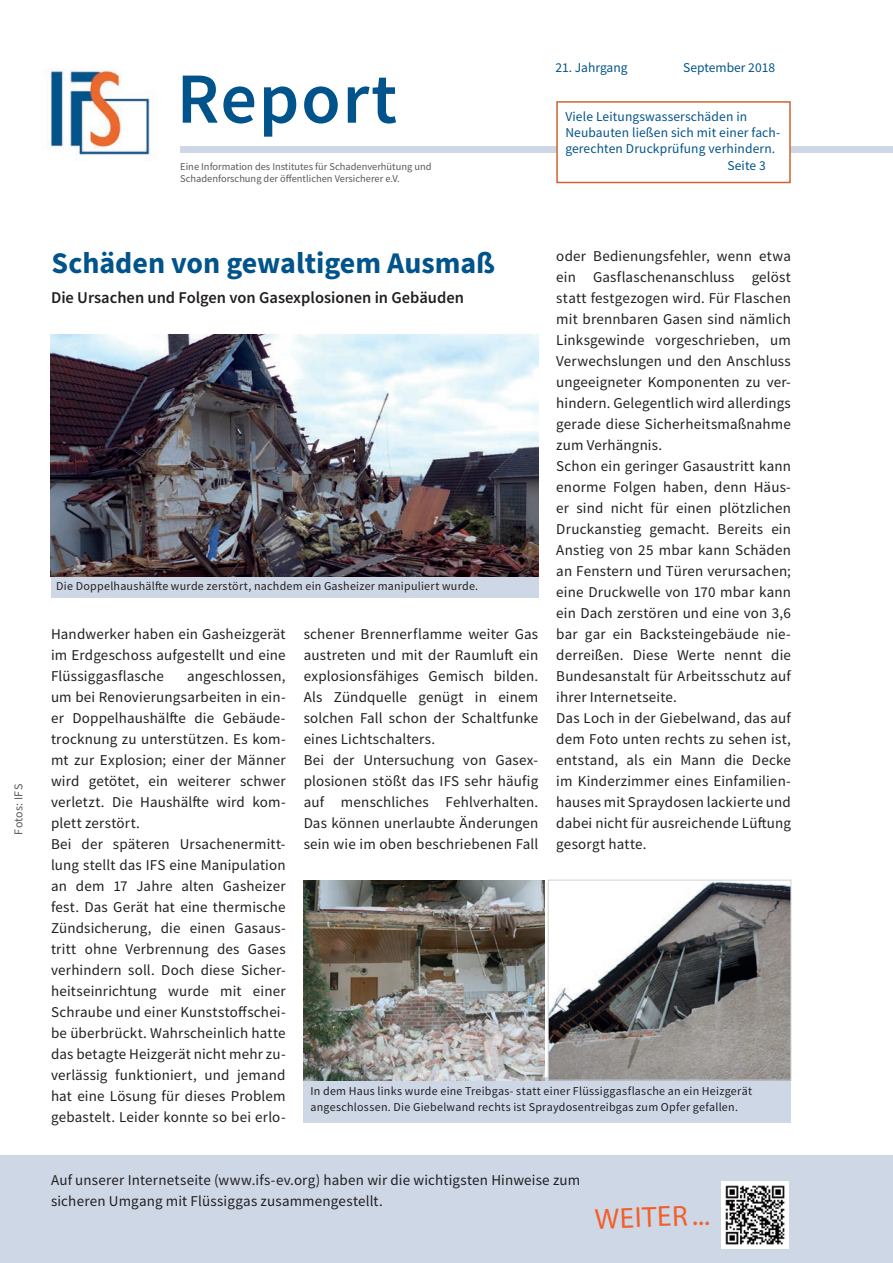
<style>
.page{position:relative;width:893px;height:1263px;background:#fff}
.page>*{position:absolute;margin:0;border:0;box-sizing:border-box;transform-origin:0 0}
.t1{font:600 72px "Source Sans Pro";letter-spacing:.025em;color:#01548b}
.t2{font:700 30px "Source Sans Pro";color:#01548b}
.t3{font:29.1px "Myriad Pro";color:#f2602a}
.Zwischenüberschrift{font:600 16.5px "Source Sans Pro";color:#231f20}
.Fließtext{font:15px/21px "Source Sans Pro";letter-spacing:.01em;color:#231f20;text-align:justify}
.t4{font:13.5px/16.2px "Source Sans Pro";letter-spacing:.01em;color:#01548b}
.Fließtext-2{font:12px/16.5px "Source Sans Pro";letter-spacing:.02em;color:#231f20}
.Fließtext-3{font:12px "Source Sans Pro";letter-spacing:.015em;color:#57585a}
.t5{font:10.35px/12.5px "Source Sans Pro";color:#57585a}
.s1{font-weight:400;color:#fff}
</style>
<div class="page">
<div style="left:0;top:1155px;width:893px;height:108px;background:#ced7e6"></div>
<img style="left:49px;top:69px;width:101px;height:91px">
<div style="left:180px;top:146px;width:713px;height:7px;background:#ced7e6"></div>
<div style="left:556px;top:101px;width:235px;height:82px;background:#fff;border:2px solid #cf6432"></div>
<div style="left:51px;top:513px;width:487px;height:84px;background:#ced7e6"></div>
<img style="left:51px;top:335px;width:487px;height:241px">
<div style="left:304px;top:1076px;width:487px;height:46px;background:#ced7e6"></div>
<img style="left:550px;top:882px;width:239px;height:196px">
<div style="left:548px;top:880px;width:243px;height:200px;border:1px solid #d1d2d4"></div>
<img style="left:304px;top:880px;width:241px;height:200px">
<img style="left:721px;top:1181px;width:68px;height:68px">
<p class="Fließtext-3" style="left:11px;top:834px;width:52px;rotate:-90deg">Fotos: IFS</p>
<p class="t1" style="left:154px;top:51px;width:244px"><span class="s1">-</span>Report</p>
<p class="t5" style="left:180px;top:160px;width:253px">Eine Information des Institutes für Schadenverhütung und<br>Schadenforschung der öffentlichen Versicherer e.V.</p>
<p class="t4" style="left:555px;top:59px;width:74px">21. Jahrgang</p>
<p class="t4" style="left:683px;top:59px;width:93px">September 2018</p>
<p class="t4" style="left:565px;top:108px;width:216px">Viele Leitungswasserschäden in<br>Neubauten ließen sich mit einer fach&shy;gerechten Druckprüfung verhindern.</p>
<p class="t4" style="left:727px;top:157px;width:40px">Seite 3</p>
<p class="Fließtext" style="left:556px;top:246px;width:236px">oder Bedienungsfehler, wenn etwa ein Gasflaschenanschluss gelöst statt festgezogen wird. Für Flaschen mit brennbaren Gasen sind nämlich Linksgewinde vorgeschrieben, um Verwechslungen und den Anschluss ungeeigneter Komponenten zu ver&shy;hindern. Gelegentlich wird allerdings gerade diese Sicherheitsmaßnahme zum Verhängnis.</p>
<p class="Fließtext" style="left:556px;top:456px;width:236px">Schon ein geringer Gasaustritt kann enorme Folgen haben, denn Häus&shy;er sind nicht für einen plötzlichen Druckanstieg gemacht. Bereits ein Anstieg von 25 mbar kann Schäden an Fenstern und Türen verursachen; eine Druckwelle von 170 mbar kann ein Dach zerstören und eine von 3,6 bar gar ein Backsteingebäude nie&shy;derreißen. Diese Werte nennt die Bundesanstalt für Arbeitsschutz auf ihrer Internetseite.</p>
<p class="Fließtext" style="left:556px;top:708px;width:236px">Das Loch in der Giebelwand, das auf dem Foto unten rechts zu sehen ist, entstand, als ein Mann die Decke im Kinderzimmer eines Einfamilien&shy;hauses mit Spraydosen lackierte und dabei nicht für ausreichende Lüftung gesorgt hatte.</p>
<p class="t2" style="left:52px;top:243px;width:445px">Schäden von gewaltigem Ausmaß</p>
<p class="Zwischenüberschrift" style="left:51px;top:287px;width:414px">Die Ursachen und Folgen von Gasexplosionen in Gebäuden</p>
<p class="Fließtext-2" style="left:56px;top:577px;width:423px">Die Doppelhaushälfte wurde zerstört, nachdem ein Gasheizer manipuliert wurde.</p>
<p class="Fließtext" style="left:304px;top:624px;width:236px">schener Brennerflamme weiter Gas austreten und mit der Raumluft ein explosionsfähiges Gemisch bilden.<br>Als Zündquelle genügt in einem solchen Fall schon der Schaltfunke eines Lichtschalters.</p>
<p class="Fließtext" style="left:304px;top:750px;width:236px">Bei der Untersuchung von Gasex&shy;plosionen stößt das IFS sehr häufig auf menschliches Fehlverhalten.<br>Das können unerlaubte Änderungen sein wie im oben beschriebenen Fall</p>
<p class="Fließtext" style="left:51px;top:624px;width:236px">Handwerker haben ein Gasheizgerät im Erdgeschoss aufgestellt und eine Flüssiggasflasche</p>
<p class="Fließtext" style="left:51px;top:666px;width:236px;text-indent:136px">angeschlossen, um bei Renovierungsarbeiten in ein&shy;er Doppelhaushälfte die Gebäude&shy;trocknung zu unterstützen. Es kom&shy;mt zur Explosion; einer der Männer wird getötet, ein weiterer schwer verletzt. Die Haushälfte wird kom&shy;plett zerstört.</p>
<p class="Fließtext" style="left:51px;top:834px;width:236px">Bei der späteren Ursachenermitt&shy;lung stellt das IFS eine Manipulation an dem 17 Jahre alten Gasheizer fest. Das Gerät hat eine thermische Zündsicherung, die einen Gasaus&shy;tritt ohne Verbrennung des Gases verhindern soll. Doch diese Sicher&shy;heitseinrichtung wurde mit einer Schraube und einer Kunststoffschei&shy;be überbrückt. Wahrscheinlich hatte das betagte Heizgerät nicht mehr zu&shy;verlässig funktioniert, und jemand hat eine Lösung für dieses Problem gebastelt. Leider konnte so bei erlo-</p>
<p class="Fließtext-2" style="left:310px;top:1082px;width:443px">In dem Haus links wurde eine Treibgas- statt einer Flüssiggasflasche an ein Heizgerät angeschlossen. Die Giebelwand rechts ist Spraydosentreibgas zum Opfer gefallen.</p>
<p class="Fließtext" style="left:51px;top:1170px;width:531px">Auf unserer Internetseite (www.ifs-ev.org) haben wir die wichtigsten Hinweise zum</p>
<p class="Fließtext" style="left:51px;top:1191px;width:333px">sicheren Umgang mit Flüssiggas zusammengestellt.</p>
<p class="t3" style="left:594px;top:1201px;width:117px;rotate:-2deg">WEITER ...</p>
</div>
